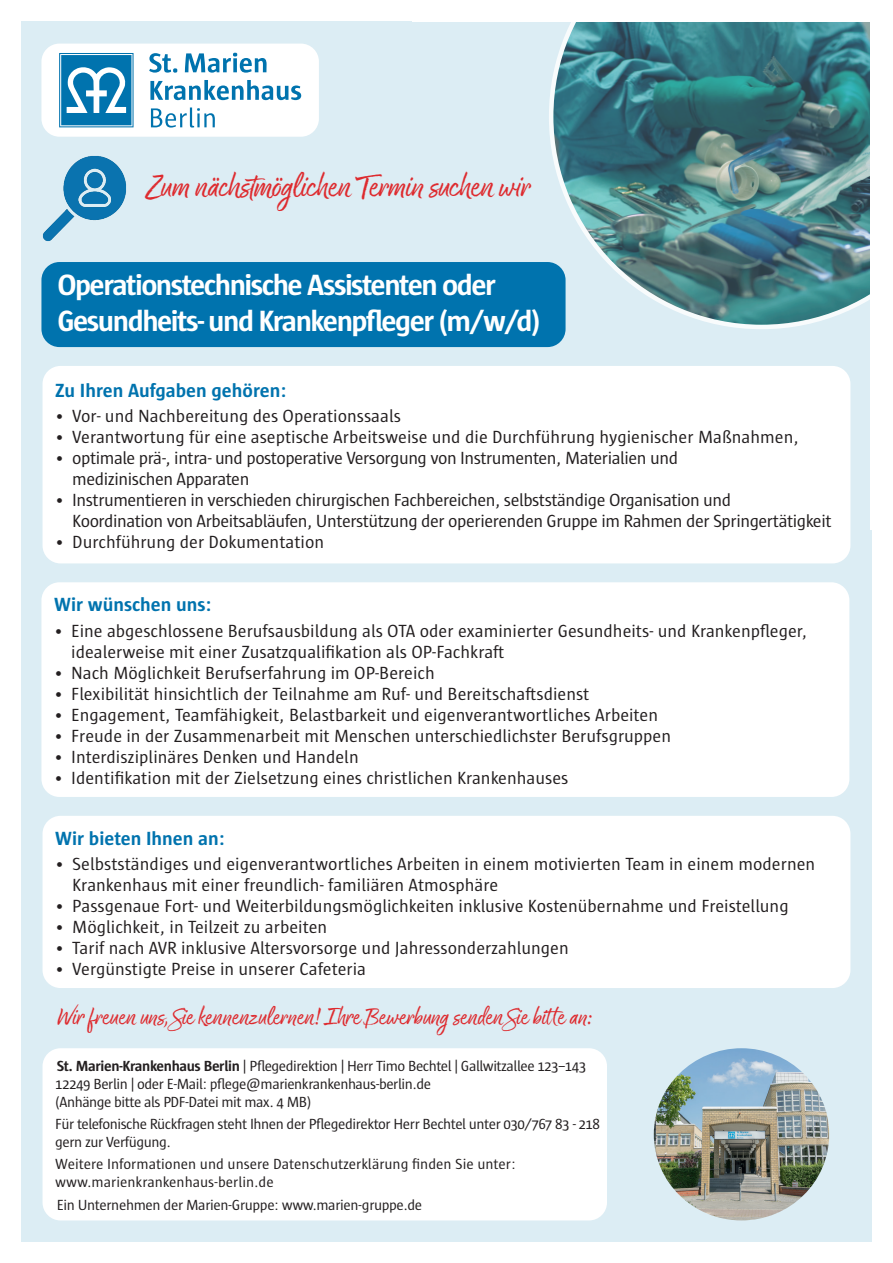
<style>
.page{position:relative;width:893px;height:1263px;background:#fff}
.page>*{position:absolute;margin:0;border:0;box-sizing:border-box;transform-origin:0 0}
.t1{font:36px "Good Karma";letter-spacing:-.025em;color:#de2a2e}
.t2{font:700 30px/36px "Sun";letter-spacing:-.05em;color:#fff}
.t3{font:27px "Good Karma";letter-spacing:-.02em;color:#de2a2e}
.t4{font:700 19.5px "Sun";color:#0073ae}
.t5{font:18px/21px "Sun";color:#231f20}
.t6{font:18px/21px "Sun";letter-spacing:-.025em;color:#231f20}
.t7{font:15px/18px "Sun";letter-spacing:-.03em;color:#231f20}
.t8{font:15px/18px "Sun";color:#231f20}
.s1{font-weight:700}
</style>
<div class="page">
<div style="left:21px;top:21px;width:851px;height:1221px;background:#dcedf4"></div>
<div style="left:41px;top:44px;width:278px;height:93px;background:#fff;border-radius:18px"></div>
<svg style="left:59px;top:53px;width:75px;height:74px"></svg>
<svg style="left:149px;top:53px;width:28px;height:20px"></svg>
<svg style="left:185px;top:53px;width:82px;height:20px"></svg>
<svg style="left:150px;top:80px;width:151px;height:20px"></svg>
<svg style="left:151px;top:107px;width:64px;height:21px"></svg>
<img style="left:549px;top:21px;width:322px;height:308px">
<div style="left:41px;top:262px;width:525px;height:85px;background:#0073ae;border-radius:18px"></div>
<div style="left:871px;top:0;width:22px;height:529px;background:#fff"></div>
<img style="left:43px;top:156px;width:83px;height:85px">
<div style="left:41px;top:582px;width:808px;height:215px;background:#fff;border-radius:18px"></div>
<div style="left:43px;top:816px;width:807px;height:172px;background:#fff;border-radius:18px"></div>
<div style="left:43px;top:366px;width:807px;height:197px;background:#fff;border-radius:18px"></div>
<img style="left:654px;top:1048px;width:175px;height:172px">
<div style="left:43px;top:1048px;width:564px;height:172px;background:#fff;border-radius:18px"></div>
<h1 class="t1" style="left:146px;top:165px;width:386px">Zum nächstmöglichen Termin suchen wir</h1>
<h2 class="t2" style="left:57px;top:267px;width:485px">Operationstechnische Assistenten oder<br>Gesundheits- und Krankenpfleger (m/w/d)</h2>
<p class="t4" style="left:55px;top:380px;width:233px">Zu Ihren Aufgaben gehören:</p>
<p class="t5" style="left:55px;top:405px;width:347px">• Vor- und Nachbereitung des Operationssaals</p>
<p class="t5" style="left:55px;top:426px;width:745px">• Verantwortung für eine aseptische Arbeitsweise und die Durchführung hygienischer Maßnahmen,</p>
<p class="t6" style="left:72px;top:447px;width:607px;text-indent:-17px">• optimale prä-, intra- und postoperative Versorgung von Instrumenten, Materialien und medizinischen Apparaten</p>
<p class="t6" style="left:72px;top:489px;width:761px;text-indent:-17px">• Instrumentieren in verschieden chirurgischen Fachbereichen, selbstständige Organisation und<br>Koordination von Arbeitsabläufen, Unterstützung der operierenden Gruppe im Rahmen der Springertätigkeit</p>
<p class="t5" style="left:55px;top:531px;width:270px">• Durchführung der Dokumentation</p>
<p class="t4" style="left:54px;top:594px;width:159px">Wir wünschen uns:</p>
<p class="t5" style="left:71px;top:620px;width:737px;text-indent:-17px">• Eine abgeschlossene Berufsausbildung als OTA oder examinierter Gesundheits- und Krankenpfleger, idealerweise mit einer Zusatzqualifikation als OP-Fachkraft</p>
<p class="t5" style="left:54px;top:662px;width:382px">• Nach Möglichkeit Berufserfahrung im OP-Bereich</p>
<p class="t5" style="left:54px;top:683px;width:537px">• Flexibilität hinsichtlich der Teilnahme am Ruf- und Bereitschaftsdienst</p>
<p class="t5" style="left:54px;top:704px;width:605px">• Engagement, Teamfähigkeit, Belastbarkeit und eigenverantwortliches Arbeiten</p>
<p class="t5" style="left:54px;top:725px;width:618px">• Freude in der Zusammenarbeit mit Menschen unterschiedlichster Berufsgruppen</p>
<p class="t5" style="left:54px;top:746px;width:306px">• Interdisziplinäres Denken und Handeln</p>
<p class="t5" style="left:54px;top:767px;width:516px">• Identifikation mit der Zielsetzung eines christlichen Krankenhauses</p>
<p class="t4" style="left:55px;top:827px;width:171px">Wir bieten Ihnen an:</p>
<p class="t5" style="left:72px;top:853px;width:744px;text-indent:-17px">• Selbstständiges und eigenverantwortliches Arbeiten in einem motivierten Team in einem modernen<br>Krankenhaus mit einer freundlich- familiären Atmosphäre</p>
<p class="t5" style="left:55px;top:895px;width:735px">• Passgenaue Fort- und Weiterbildungsmöglichkeiten inklusive Kostenübernahme und Freistellung</p>
<p class="t5" style="left:55px;top:916px;width:273px">• Möglichkeit, in Teilzeit zu arbeiten</p>
<p class="t5" style="left:55px;top:937px;width:515px">• Tarif nach AVR inklusive Altersvorsorge und Jahressonderzahlungen</p>
<p class="t5" style="left:55px;top:958px;width:312px">• Vergünstigte Preise in unserer Cafeteria</p>
<h3 class="t3" style="left:57px;top:1001px;width:538px">Wir freuen uns, Sie kennenzulernen! Ihre Bewerbung senden Sie bitte an:</h3>
<p class="t7" style="left:55px;top:1057px;width:533px"><span class="s1">St. Marien-Krankenhaus Berlin</span> | Pflegedirektion | Herr Timo Bechtel | Gallwitzallee 123–143<br>12249 Berlin | oder E-Mail: pflege@marienkrankenhaus-berlin.de<br>(Anhänge bitte als PDF-Datei mit max. 4 MB)</p>
<p class="t7" style="left:55px;top:1115px;width:546px">Für telefonische Rückfragen steht Ihnen der Pflegedirektor Herr Bechtel unter 030/767 83 - 218 gern zur Verfügung.</p>
<p class="t8" style="left:55px;top:1155px;width:462px">Weitere Informationen und unsere Datenschutzerklärung finden Sie unter: www.marienkrankenhaus-berlin.de</p>
<p class="t7" style="left:57px;top:1195px;width:367px">Ein Unternehmen der Marien-Gruppe: www.marien-gruppe.de</p>
</div>
